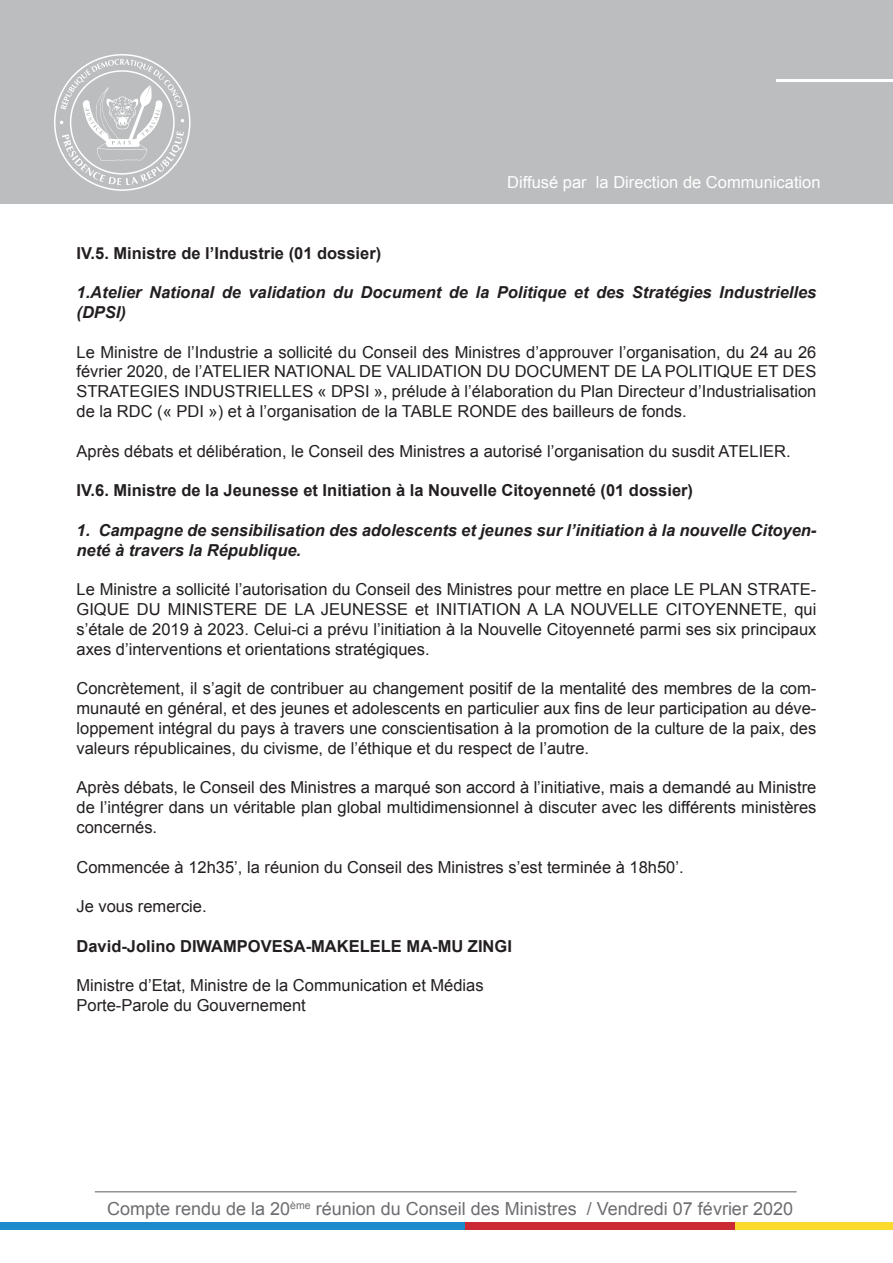
<style>
.page{position:relative;width:893px;height:1263px;background:#fff}
.page>*{position:absolute;margin:0;border:0;box-sizing:border-box;transform-origin:0 0}
.t1{font:18px "Arial";color:#6c6d70}
.t2{font:16.5px/19.8px "Arial";color:#231f20;text-align:justify}
.t3{font:italic 700 16.5px/19.8px "Arial";color:#231f20}
.t4{font:700 16.5px "Arial";color:#231f20}
.t5{font:16.5px "Arial";color:#fff}
</style>
<div class="page">
<div style="left:0;top:0;width:893px;height:204px;background:#bbbdbe"></div>
<hr style="left:776px;top:79px;width:117px;height:3px;background:#fff">
<svg style="left:54px;top:54px;width:137px;height:137px"></svg>
<hr style="left:95px;top:1191px;width:701px;height:1px;background:#6c6d70">
<div style="left:0;top:1222px;width:465px;height:7px;background:#1b8bcb"></div>
<div style="left:465px;top:1222px;width:271px;height:7px;background:#cb2933"></div>
<div style="left:736px;top:1222px;width:157px;height:7px;background:#fada2a"></div>
<p class="t5" style="left:507px;top:171px;width:315px">Diffusé par la Direction de Communication</p>
<p class="t4" style="left:77px;top:241px;width:306px">IV.5. Ministre de l’Industrie (01 dossier)</p>
<p class="t3" style="left:77px;top:283px;width:741px">1.Atelier National de validation du Document de la Politique et des Stratégies Industrielles (DPSI)</p>
<p class="t2" style="left:77px;top:342px;width:741px">Le Ministre de l’Industrie a sollicité du Conseil des Ministres d’approuver l’organisation, du 24 au 26 février 2020, de l’ATELIER NATIONAL DE VALIDATION DU DOCUMENT DE LA POLITIQUE ET DES STRATEGIES INDUSTRIELLES « DPSI », prélude à l’élaboration du Plan Directeur d’Industrialisation de la RDC (« PDI ») et à l’organisation de la TABLE RONDE des bailleurs de fonds.</p>
<p class="t2" style="left:77px;top:441px;width:716px">Après débats et délibération, le Conseil des Ministres a autorisé l’organisation du susdit ATELIER.</p>
<p class="t4" style="left:77px;top:479px;width:618px">IV.6. Ministre de la Jeunesse et Initiation à la Nouvelle Citoyenneté (01 dossier)</p>
<p class="t3" style="left:77px;top:521px;width:741px">1. Campagne de sensibilisation des adolescents et jeunes sur l’initiation à la nouvelle Citoyen&shy;neté à travers la République.</p>
<p class="t2" style="left:77px;top:580px;width:741px">Le Ministre a sollicité l’autorisation du Conseil des Ministres pour mettre en place LE PLAN STRATE-GIQUE DU MINISTERE DE LA JEUNESSE et INITIATION A LA NOUVELLE CITOYENNETE, qui s’étale de 2019 à 2023. Celui-ci a prévu l’initiation à la Nouvelle Citoyenneté parmi ses six principaux axes d’interventions et orientations stratégiques.</p>
<p class="t2" style="left:77px;top:679px;width:741px">Concrètement, il s’agit de contribuer au changement positif de la mentalité des membres de la com&shy;munauté en général, et des jeunes et adolescents en particulier aux fins de leur participation au déve&shy;loppement intégral du pays à travers une conscientisation à la promotion de la culture de la paix, des valeurs républicaines, du civisme, de l’éthique et du respect de l’autre.</p>
<p class="t2" style="left:77px;top:778px;width:741px">Après débats, le Conseil des Ministres a marqué son accord à l’initiative, mais a demandé au Ministre de l’intégrer dans un véritable plan global multidimensionnel à discuter avec les différents ministères concernés.</p>
<p class="t2" style="left:77px;top:857px;width:609px">Commencée à 12h35’, la réunion du Conseil des Ministres s’est terminée à 18h50’.</p>
<p class="t2" style="left:77px;top:897px;width:132px">Je vous remercie.</p>
<p class="t4" style="left:77px;top:934px;width:437px">David-Jolino DIWAMPOVESA-MAKELELE MA-MU ZINGI</p>
<p class="t2" style="left:77px;top:976px;width:409px">Ministre d’Etat, Ministre de la Communication et Médias</p>
<p class="t2" style="left:77px;top:996px;width:231px">Porte-Parole du Gouvernement</p>
<p class="t1" style="left:107px;top:1197px;width:687px">Compte rendu de la 20<sup>ème</sup> réunion du Conseil des Ministres / Vendredi 07 février 2020</p>
</div>
